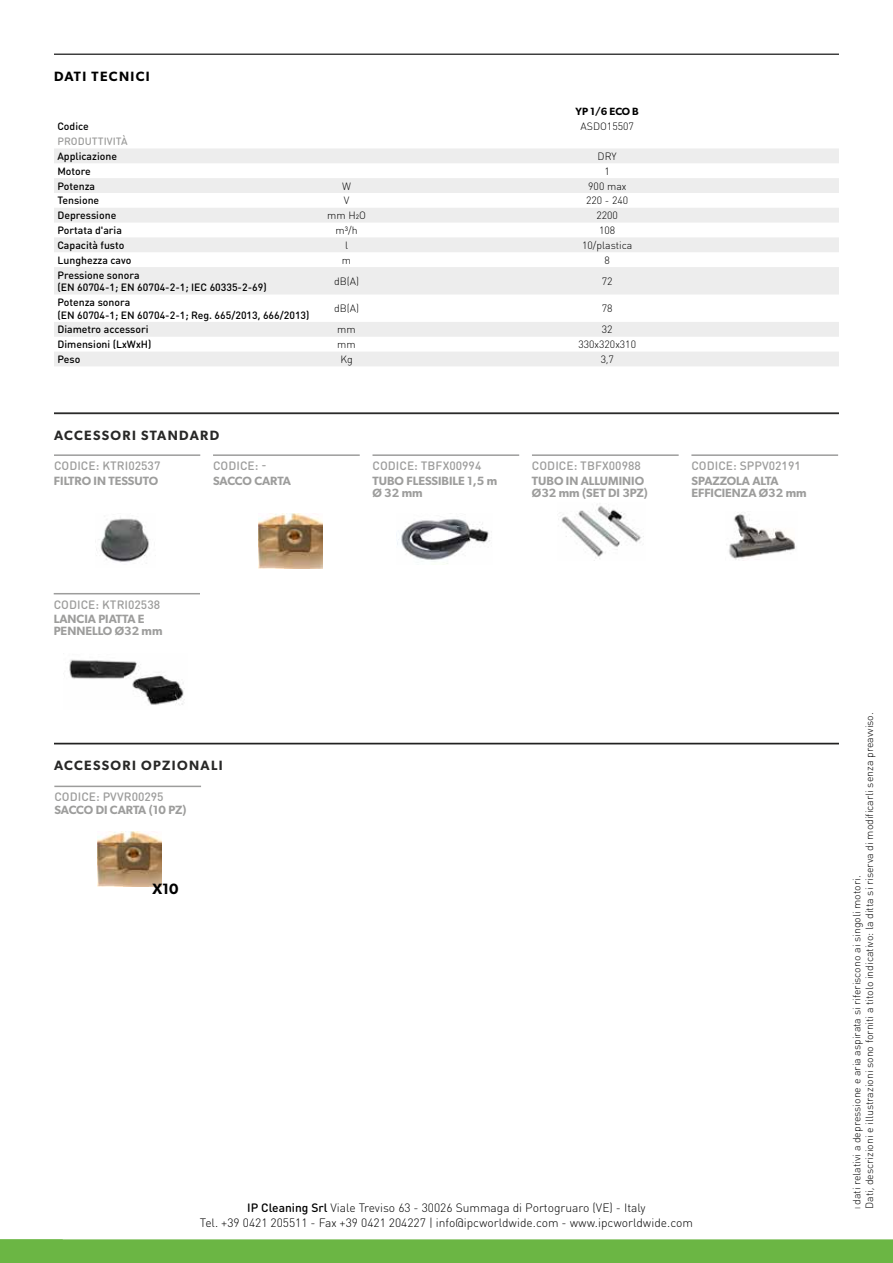
<style>
.page{position:relative;width:893px;height:1263px;background:#fff}
.page>*{position:absolute;margin:0;border:0;box-sizing:border-box;transform-origin:0 0}
.t1{font:600 15px "Gibson";color:#000}
.t2{font:600 13.5px "Gibson";letter-spacing:.1em;color:#282827}
.t3{font:600 13.5px "Gibson";letter-spacing:.1em;color:#000}
.t4{font:600 12px/12px "Gibson";color:#9d9d9c}
.t5{font:300 12px/14.4px "DIN Round Pro";color:#000;text-align:center}
.t6{font:500 12px "DIN Round Pro";letter-spacing:.005em;color:#9d9d9c}
.t7{font:300 10.5px/12.6px "DIN Round Pro";color:#000}
.t8{font:500 10.5px/12.6px "DIN Round Pro";color:#000}
.t9{font:500 10.5px "DIN Round Pro";letter-spacing:.005em;color:#9d9d9c}
.t10{font:600 10.5px "Gibson";color:#000}
.s1{font-weight:500}
.s2{font-size:7.5px}
</style>
<div class="page">
<div style="left:0;top:1239px;width:893px;height:24px;background:#6bb644"></div>
<hr style="left:54px;top:54px;width:785px;height:1px;background:#000">
<div style="left:54px;top:149px;width:785px;height:14px;background:#ededed"></div>
<svg style="left:54px;top:178px;width:785px;height:188px;fill:#ededed"></svg>
<hr style="left:54px;top:412px;width:785px;height:2px;background:#000">
<hr style="left:54px;top:413px;width:785px;height:1px;background:#282827">
<hr style="left:54px;top:454px;width:146px;height:2px;background:#9d9d9c">
<hr style="left:213px;top:454px;width:147px;height:2px;background:#9d9d9c">
<hr style="left:372px;top:454px;width:147px;height:2px;background:#9d9d9c">
<hr style="left:532px;top:454px;width:147px;height:2px;background:#9d9d9c">
<hr style="left:691px;top:454px;width:147px;height:2px;background:#9d9d9c">
<img style="left:96px;top:517px;width:53px;height:47px">
<img style="left:397px;top:519px;width:93px;height:46px">
<img style="left:561px;top:504px;width:83px;height:55px">
<img style="left:729px;top:514px;width:67px;height:46px">
<hr style="left:54px;top:743px;width:785px;height:1px;background:#282827">
<hr style="left:54px;top:786px;width:147px;height:1px;background:#9d9d9c">
<img style="left:98px;top:831px;width:64px;height:56px">
<img style="left:69px;top:659px;width:116px;height:46px">
<hr style="left:54px;top:593px;width:146px;height:1px;background:#9d9d9c">
<img style="left:258px;top:513px;width:64px;height:56px">
<p class="t3" style="left:54px;top:68px;width:97px">DATI TECNICI</p>
<p class="t10" style="left:576px;top:105px;width:65px">YP 1/6 ECO B</p>
<p class="t8" style="left:57px;top:120px;width:33px">Codice</p>
<p class="t7" style="left:580px;top:120px;width:55px">ASDO15507</p>
<p class="t9" style="left:57px;top:134px;width:72px">PRODUTTIVITÀ</p>
<p class="t8" style="left:57px;top:149px;width:61px">Applicazione</p>
<p class="t7" style="left:598px;top:149px;width:21px">DRY</p>
<p class="t8" style="left:57px;top:164px;width:35px">Motore</p>
<p class="t7" style="left:604px;top:164px;width:7px">1</p>
<p class="t8" style="left:57px;top:179px;width:39px">Potenza</p>
<p class="t7" style="left:342px;top:179px;width:10px">W</p>
<p class="t7" style="left:588px;top:179px;width:39px">900 max</p>
<p class="t8" style="left:57px;top:194px;width:43px">Tensione</p>
<p class="t7" style="left:344px;top:194px;width:7px">V</p>
<p class="t7" style="left:586px;top:194px;width:44px">220 - 240</p>
<p class="t8" style="left:57px;top:209px;width:60px">Depressione</p>
<p class="t7" style="left:327px;top:209px;width:40px">mm H2O</p>
<p class="t7" style="left:596px;top:209px;width:23px">2200</p>
<p class="t8" style="left:57px;top:224px;width:66px">Portata d'aria</p>
<p class="t7" style="left:336px;top:224px;width:23px">m3/h</p>
<p class="t7" style="left:599px;top:224px;width:18px">108</p>
<p class="t8" style="left:57px;top:238px;width:68px">Capacità fusto</p>
<p class="t7" style="left:345px;top:238px;width:5px">l</p>
<p class="t7" style="left:582px;top:238px;width:52px">10/plastica</p>
<p class="t8" style="left:57px;top:253px;width:75px">Lunghezza cavo</p>
<p class="t7" style="left:342px;top:253px;width:11px">m</p>
<p class="t7" style="left:604px;top:253px;width:7px">8</p>
<p class="t8" style="left:57px;top:268px;width:211px">Pressione sonora<br>(EN 60704-1; EN 60704-2-1; IEC 60335-2-69)</p>
<p class="t7" style="left:334px;top:274px;width:27px">dB(A)</p>
<p class="t7" style="left:602px;top:274px;width:12px">72</p>
<p class="t8" style="left:57px;top:295px;width:254px">Potenza sonora<br>(EN 60704-1; EN 60704-2-1; Reg. 665/2013, 666/2013)</p>
<p class="t7" style="left:334px;top:302px;width:27px">dB(A)</p>
<p class="t7" style="left:602px;top:302px;width:12px">78</p>
<p class="t8" style="left:57px;top:323px;width:93px">Diametro accessori</p>
<p class="t7" style="left:337px;top:323px;width:20px">mm</p>
<p class="t7" style="left:602px;top:323px;width:12px">32</p>
<p class="t8" style="left:57px;top:338px;width:95px">Dimensioni (LxWxH)</p>
<p class="t7" style="left:337px;top:338px;width:20px">mm</p>
<p class="t7" style="left:578px;top:338px;width:59px">330x320x310</p>
<p class="t8" style="left:57px;top:353px;width:25px">Peso</p>
<p class="t7" style="left:340px;top:353px;width:14px">Kg</p>
<p class="t7" style="left:601px;top:353px;width:15px">3,7</p>
<p class="t2" style="left:54px;top:427px;width:167px">ACCESSORI STANDARD</p>
<p class="t6" style="left:54px;top:458px;width:108px">CODICE: KTRI02537</p>
<p class="t6" style="left:213px;top:458px;width:55px">CODICE: -</p>
<p class="t6" style="left:372px;top:458px;width:110px">CODICE: TBFX00994</p>
<p class="t6" style="left:532px;top:458px;width:110px">CODICE: TBFX00988</p>
<p class="t6" style="left:691px;top:458px;width:111px">CODICE: SPPV02191</p>
<p class="t4" style="left:54px;top:474px;width:106px">FILTRO IN TESSUTO</p>
<p class="t4" style="left:213px;top:474px;width:79px">SACCO CARTA</p>
<p class="t4" style="left:372px;top:474px;width:126px">TUBO FLESSIBILE 1,5 m<br>Ø 32 mm</p>
<p class="t4" style="left:532px;top:474px;width:118px">TUBO IN ALLUMINIO<br>Ø32 mm (SET DI 3PZ)</p>
<p class="t4" style="left:691px;top:474px;width:117px">SPAZZOLA ALTA<br>EFFICIENZA Ø32 mm</p>
<p class="t6" style="left:54px;top:596px;width:108px">CODICE: KTRI02538</p>
<p class="t4" style="left:54px;top:613px;width:110px">LANCIA PIATTA E<br>PENNELLO Ø32 mm</p>
<p class="t2" style="left:54px;top:757px;width:170px">ACCESSORI OPZIONALI</p>
<p class="t6" style="left:54px;top:788px;width:111px">CODICE: PVVR00295</p>
<p class="t4" style="left:54px;top:804px;width:134px">SACCO DI CARTA (10 PZ)</p>
<h1 class="t1" style="left:152px;top:880px;width:28px">X10</h1>
<p class="t5" style="left:200px;top:1200px;width:494px"><span class="s1">IP Cleaning Srl</span> Viale Treviso 63 - 30026 Summaga di Portogruaro (VE) - Italy<br>Tel. +39 0421 205511 - Fax +39 0421 204227 | info@ipcworldwide.com - www.ipcworldwide.com</p>
<p class="t7" style="left:850px;top:1209px;width:498px;rotate:-90deg"><span class="s2">I</span> dati relativi a depressione e aria aspirata si riferiscono ai singoli motori.<br>Dati, descrizioni e illustrazioni sono forniti a titolo indicativo: la ditta si riserva di modificarli senza preavviso.</p>
</div>
